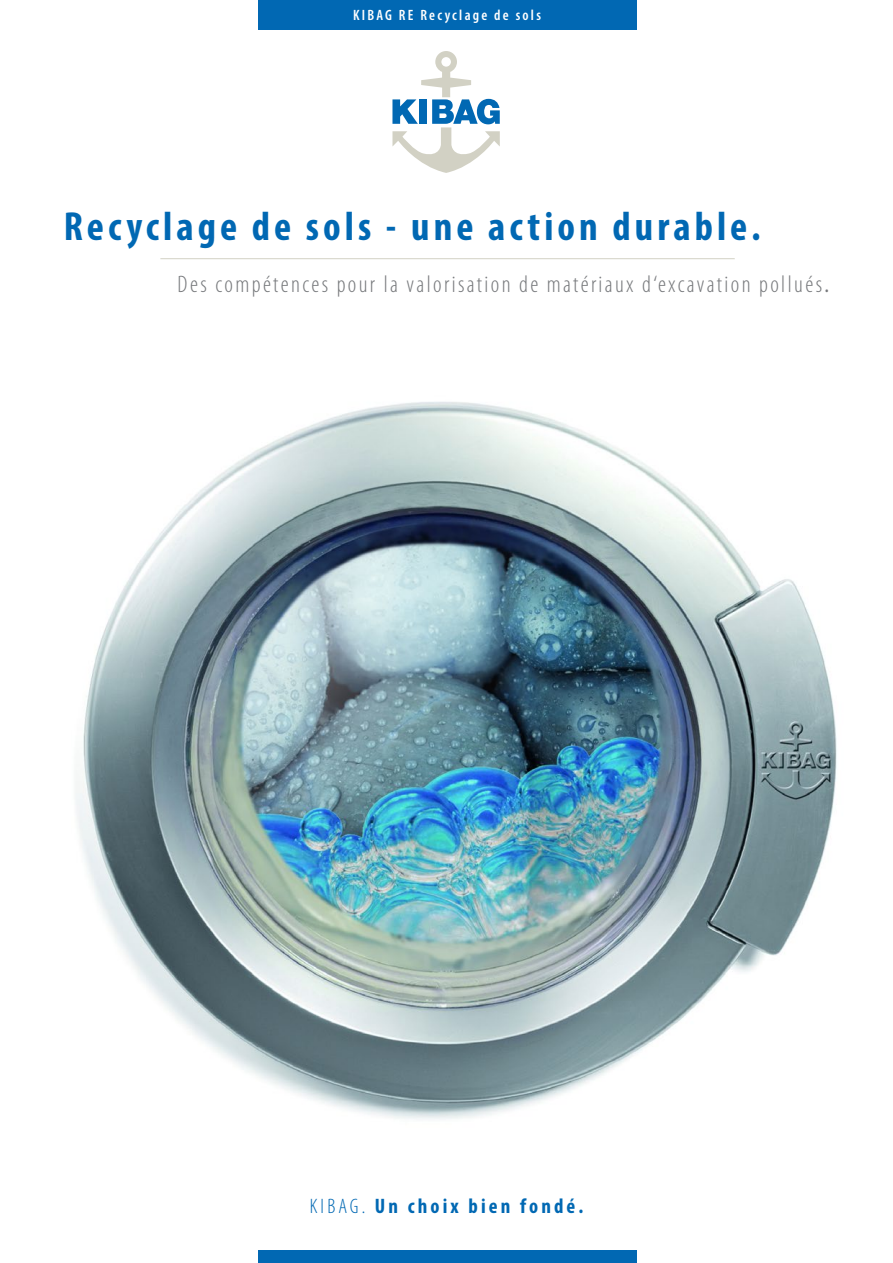
<style>
.page{position:relative;width:893px;height:1263px;background:#fff}
.page>*{position:absolute;margin:0;border:0;box-sizing:border-box;transform-origin:0 0}
.t1{font:700 condensed 40.8px "Myriad Pro";letter-spacing:.1em;color:#0168b3}
.t2{font:300 condensed 24px "Myriad Pro";letter-spacing:.1em;color:#76787b}
.t3{font:700 condensed 21px "Myriad Pro";letter-spacing:.15em;color:#0168b3}
.t4{font:600 condensed 15px "Myriad Pro";letter-spacing:.15em;color:#fff}
.s1{font-weight:400}
.s2{font-weight:300}
</style>
<div class="page">
<img style="left:75px;top:402px;width:762px;height:717px">
<hr style="left:160px;top:258px;width:575px;height:1px;background:#d2d1c4">
<div style="left:258px;top:0;width:379px;height:30px;background:#0168b3"></div>
<div style="left:258px;top:1250px;width:379px;height:13px;background:#0168b3"></div>
<svg style="left:392px;top:51px;width:108px;height:122px"></svg>
<p class="t4" style="left:353px;top:6px;width:189px">KIBAG RE Recyclage de sols</p>
<p class="t1" style="left:64px;top:201px;width:698px">Recyclage de sols - une action durable.</p>
<p class="t2" style="left:177px;top:270px;width:653px">Des compétences pour la valorisation de matériaux d‘excavation pollués<span class="s1">.</span></p>
<p class="t3" style="left:310px;top:1193px;width:275px"><span class="s2">KIBAG.</span> Un choix bien fondé.</p>
</div>
